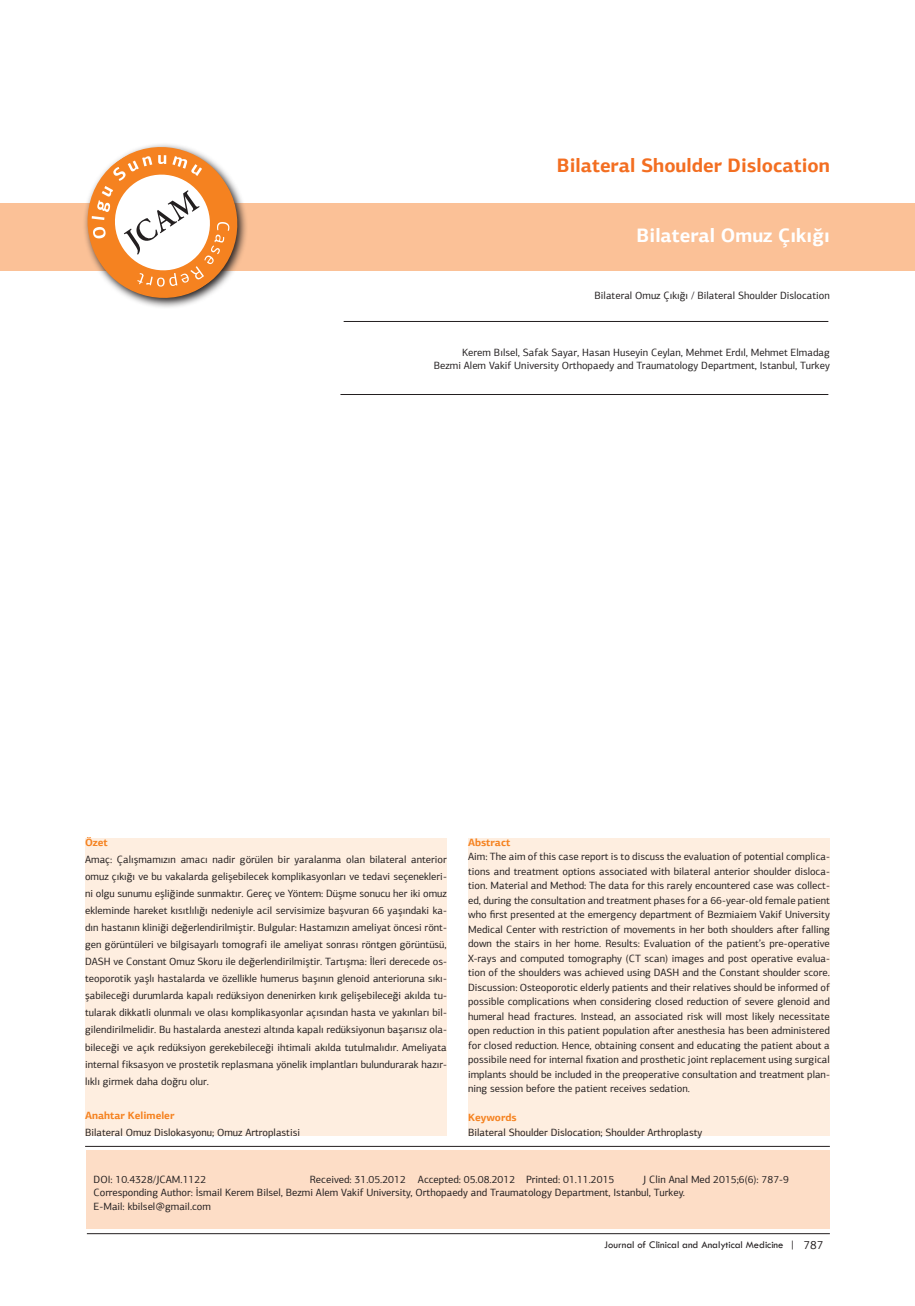
<style>
.page{position:relative;width:915px;height:1306px;background:#fff}
.page>*{position:absolute;margin:0;border:0;box-sizing:border-box;transform-origin:0 0}
.t1{font:700 19.5px "PF Agora Sans Pro";color:#f36e21}
.t2{font:700 19.5px "PF Agora Sans Pro";color:#fff}
.t3{font:10.5px/14.5px "PF Agora Sans Pro";color:#231f20}
.t4{font:10.5px "Tw Cen";color:#231f20}
.s1{font-weight:700;color:#f58220}
.s2{font-family:"PF Agora Sans Pro";font-size:12px}
</style>
<div class="page">
<div style="left:87px;top:1150px;width:742px;height:79px;background:#fdddc6"></div>
<div style="left:0;top:203px;width:914px;height:67px;background:#fbc197"></div>
<hr style="left:85px;top:1146px;width:744px;height:1px;background:#231f20">
<hr style="left:343px;top:321px;width:485px;height:1px;background:#231f20">
<hr style="left:340px;top:394px;width:488px;height:1px;background:#231f20">
<svg style="left:77px;top:144px;width:170px;height:164px"></svg>
<div style="left:85px;top:838px;width:361px;height:297px;background:#feeee0"></div>
<div style="left:468px;top:838px;width:361px;height:297px;background:#feeee0"></div>
<hr style="left:87px;top:1233px;width:742px;height:1px;background:#231f20">
<p class="t1" style="left:556px;top:152px;width:274px">Bilateral Shoulder Dislocation</p>
<p class="t2" style="left:636px;top:223px;width:195px">Bilateral Omuz Çıkığı</p>
<p class="t3" style="left:594px;top:288px;width:237px">Bilateral Omuz Çıkığı / Bilateral Shoulder Dislocation</p>
<p class="t3" style="left:433px;top:345px;width:397px;line-height:13.5px;text-align:right">Kerem Bılsel, Safak Sayar, Hasan Huseyin Ceylan, Mehmet Erdıl, Mehmet Elmadag<br>Bezmi Alem Vakif University Orthopaedy and Traumatology Department, Istanbul, Turkey</p>
<p class="t3" style="left:85px;top:833px;width:363px;line-height:17.1px"><span class="s1">Özet<br></span>Amaç: Çalışmamızın amacı nadir görülen bir yaralanma olan bilateral anterior omuz çıkığı ve bu vakalarda gelişebilecek komplikasyonları ve tedavi seçenekleri&shy;ni olgu sunumu eşliğinde sunmaktır. Gereç ve Yöntem: Düşme sonucu her iki omuz ekleminde hareket kısıtlılığı nedeniyle acil servisimize başvuran 66 yaşındaki ka&shy;dın hastanın kliniği değerlendirilmiştir. Bulgular: Hastamızın ameliyat öncesi rönt&shy;gen görüntüleri ve bilgisayarlı tomografi ile ameliyat sonrası röntgen görüntüsü, DASH ve Constant Omuz Skoru ile değerlendirilmiştir. Tartışma: İleri derecede os&shy;teoporotik yaşlı hastalarda ve özellikle humerus başının glenoid anterioruna sıkı&shy;şabileceği durumlarda kapalı redüksiyon denenirken kırık gelişebileceği akılda tu&shy;tularak dikkatli olunmalı ve olası komplikasyonlar açısından hasta ve yakınları bil&shy;gilendirilmelidir. Bu hastalarda anestezi altında kapalı redüksiyonun başarısız ola&shy;bileceği ve açık redüksiyon gerekebileceği ihtimali akılda tutulmalıdır. Ameliyata internal fiksasyon ve prostetik replasmana yönelik implantları bulundurarak hazır&shy;lıklı girmek daha doğru olur.</p>
<p class="t3" style="left:85px;top:1106px;width:216px;line-height:17.1px"><span class="s1">Anahtar Kelimeler<br></span>Bilateral Omuz Dislokasyonu; Omuz Artroplastisi</p>
<p class="t3" style="left:468px;top:835px;width:363px"><span class="s1">Abstract<br></span>Aim: The aim of this case report is to discuss the evaluation of potential complica&shy;tions and treatment options associated with bilateral anterior shoulder disloca&shy;tion. Material and Method: The data for this rarely encountered case was collect&shy;ed, during the consultation and treatment phases for a 66-year-old female patient who first presented at the emergency department of Bezmiaiem Vakif University Medical Center with restriction of movements in her both shoulders after falling down the stairs in her home. Results: Evaluation of the patient’s pre-operative X-rays and computed tomography (CT scan) images and post operative evalua&shy;tion of the shoulders was achieved using DASH and the Constant shoulder score.<br>Discussion: Osteoporotic elderly patients and their relatives should be informed of possible complications when considering closed reduction of severe glenoid and humeral head fractures. Instead, an associated risk will most likely necessitate open reduction in this patient population after anesthesia has been administered for closed reduction. Hence, obtaining consent and educating the patient about a possibile need for internal fixation and prosthetic joint replacement using surgical implants should be included in the preoperative consultation and treatment plan&shy;ning session before the patient receives sedation.</p>
<p class="t3" style="left:468px;top:1110px;width:236px"><span class="s1">Keywords<br></span>Bilateral Shoulder Dislocation; Shoulder Arthroplasty</p>
<p class="t3" style="left:94px;top:1172px;width:696px;line-height:13.5px;text-indent:549px">J Clin Anal Med 2015;6(6): 787-9<br>Corresponding Author: İsmail Kerem Bilsel, Bezmi Alem Vakif University, Orthopaedy and Traumatology Department, Istanbul, Turkey.<br>E-Mail: kbilsel@gmail.com</p>
<p class="t3" style="left:94px;top:1171px;width:114px">DOI: 10.4328/JCAM.1122</p>
<p class="t3" style="left:310px;top:1171px;width:306px">Received: 31.05.2012 Accepted: 05.08.2012 Printed: 01.11.2015</p>
<p class="t4" style="left:604px;top:1238px;width:221px">Journal of Clinical and Analytical Medicine | <span class="s2">787</span></p>
</div>
